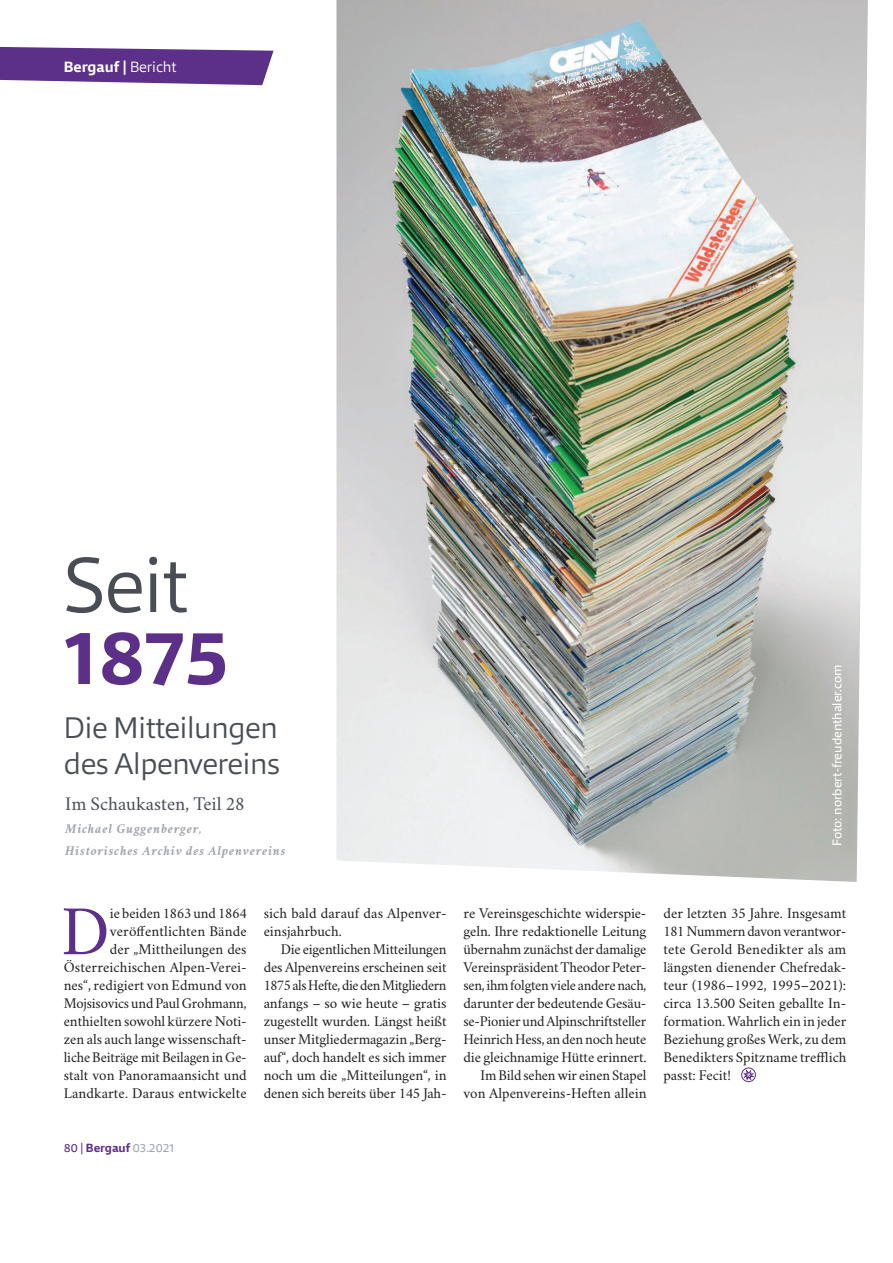
<style>
.page{position:relative;width:893px;height:1263px;background:#fff}
.page>*{position:absolute;margin:0;border:0;box-sizing:border-box;transform-origin:0 0}
.t1{font:300 78px "Qubo";color:#494e56}
.t2{font:700 78px "Qubo";color:#5c3088}
.t3{font:70.65px "Crimson Tirol";color:#5c3088}
.t4{font:300 30px/36px "Qubo";letter-spacing:-.01em;color:#494e56}
.t5{font:19.5px "Crimson Tirol";color:#494e56}
.t6{font:15px/18px "Crimson Tirol";letter-spacing:-.01em;color:#231f20;text-align:right}
.t7{font:700 15px "Qubo";color:#fff}
.t8{font:italic 700 13.5px/22.5px "Crimson Tirol";letter-spacing:.055em;color:#a3a6ab}
.t9{font:12.75px "Qubo";color:#fff}
.t10{font:700 12px "Qubo";color:#5c3088}
.s1{font-weight:300}
.s2{font-weight:400}
.s3{font-weight:400;color:#a3a6ab}
</style>
<div class="page">
<div style="left:741px;top:1068px;width:15px;height:14px;border:1px solid #5c3088;border-radius:50%"></div>
<svg style="left:743px;top:1069px;width:11px;height:11px"></svg>
<img style="left:336px;top:0;width:532px;height:882px">
<svg style="left:0;top:47px;width:274px;height:38px;background:#704a97"></svg>
<p class="t7" style="left:64px;top:58px;width:114px">Bergauf | <span class="s1">Bericht</span></p>
<h1 class="t1" style="left:64px;top:556px;width:125px">Seit</h1>
<h1 class="t2" style="left:64px;top:611px;width:167px">1875</h1>
<h3 class="t4" style="left:64px;top:712px;width:217px">Die Mitteilungen des Alpenvereins</h3>
<h3 class="t5" style="left:65px;top:796px;width:181px">Im Schaukasten, Teil 28</h3>
<p class="t8" style="left:65px;top:818px;width:222px">Michael Guggenberger,<br>Historisches Archiv des Alpenvereins</p>
<p class="t9" style="left:830px;top:846px;width:183px;rotate:-90deg">Foto: norbert-freudenthaler.com</p>
<p class="t6" style="left:64px;top:905px;width:184px">ie beiden 1863 und 1864 veröffentlichten Bände<br>der „Mittheilungen des<br>Österreichischen Alpen-Verei&shy;nes“, redigiert von Edmund von<br>Mojsisovics und Paul Grohmann, enthielten sowohl kürzere Noti&shy;zen als auch lange wissenschaft&shy;liche Beiträge mit Beilagen in Ge&shy;stalt von Panoramaansicht und<br>Landkarte. Daraus entwickelte</p>
<p class="t6" style="left:264px;top:905px;width:184px;text-align:left">sich bald darauf das Alpenver&shy;einsjahrbuch.</p>
<h2 class="t3" style="left:61px;top:903px;width:50px">D</h2>
<p class="t6" style="left:264px;top:941px;width:184px;text-align:justify;text-indent:17px">Die eigentlichen Mitteilungen des Alpenvereins erscheinen seit 1875 als Hefte, die den Mitgliedern anfangs – so wie heute – gratis zugestellt wurden. Längst heißt unser Mitgliedermagazin „Berg&shy;auf“, doch handelt es sich immer noch um die „Mitteilungen“, in denen sich bereits über 145 Jah-</p>
<p class="t10" style="left:64px;top:1141px;width:112px"><span class="s2">80 |</span> Bergauf <span class="s3">03.2021</span></p>
<p class="t6" style="left:463px;top:905px;width:184px">re Vereinsgeschichte widerspie&shy;geln. Ihre redaktionelle Leitung übernahm zunächst der damalige Vereinspräsident Theodor Peter&shy;sen, ihm folgten viele andere nach, darunter der bedeutende Gesäu&shy;se-Pionier und Alpinschriftsteller Heinrich Hess, an den noch heute die gleichnamige Hütte erinnert.<br>Im Bild sehen wir einen Stapel von Alpenvereins-Heften allein</p>
<p class="t6" style="left:663px;top:905px;width:184px;text-align:justify">der letzten 35 Jahre. Insgesamt 181 Nummern davon verantwor&shy;tete Gerold Benedikter als am längsten dienender Chefredak&shy;teur (1986–1992, 1995–2021): circa 13.500 Seiten geballte In&shy;formation. Wahrlich ein in jeder Beziehung großes Werk, zu dem Benedikters Spitzname trefflich passt: Fecit!</p>
</div>
